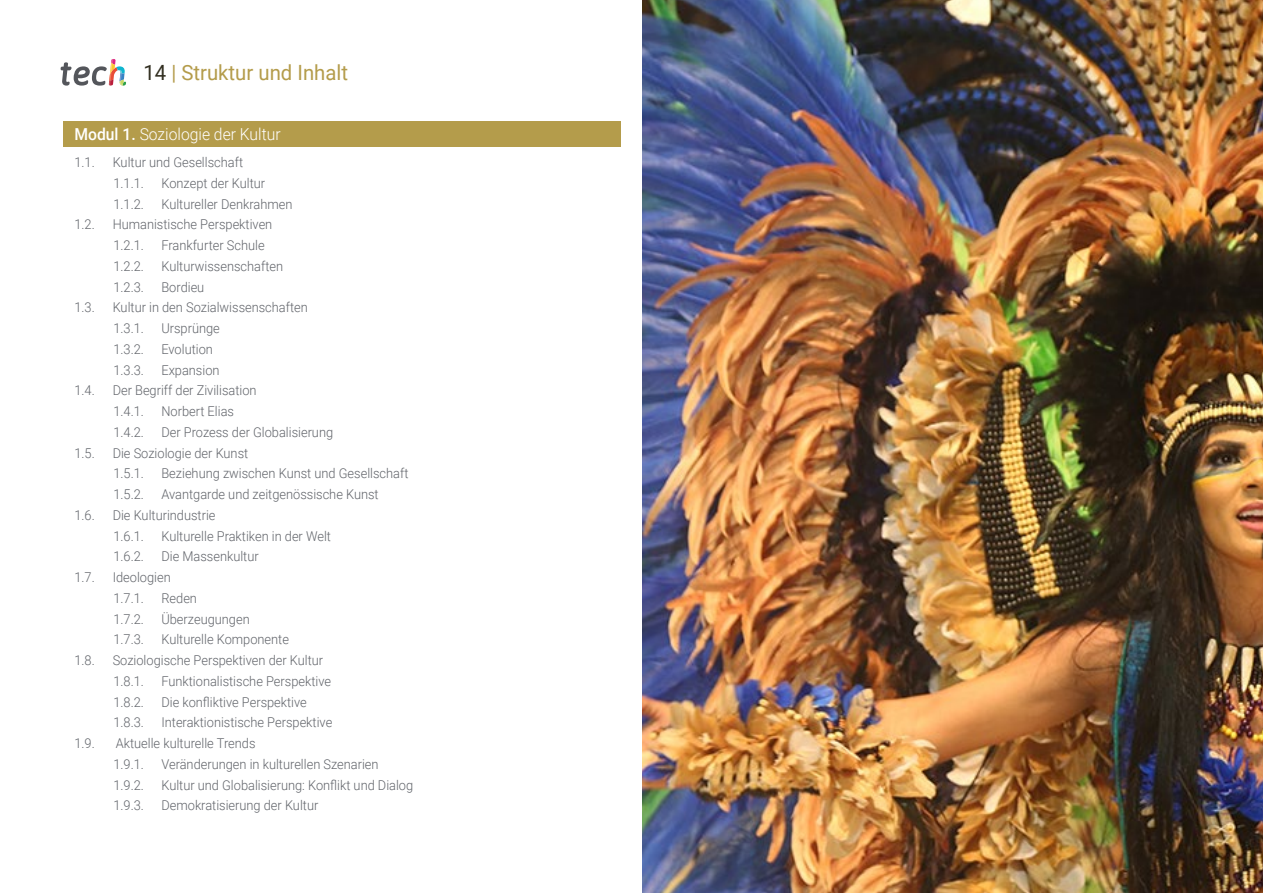
<style>
.page{position:relative;width:1263px;height:893px;background:#fff}
.page>*{position:absolute;margin:0;border:0;box-sizing:border-box;transform-origin:0 0}
.t1{font:21px "Roboto";color:#b49c4b}
.t2{font:300 16.5px "Roboto";color:#fff;scale:.95 1}
.t3{font:300 13.5px/20.7px "Roboto";color:#61646a;scale:.95 1}
.s1{color:#312e20}
.s2{font-weight:500}
</style>
<div class="page">
<img style="left:642px;top:0;width:621px;height:893px">
<svg style="left:61px;top:59px;width:65px;height:27px"></svg>
<div style="left:63px;top:121px;width:558px;height:25px;background:#b49c4b"></div>
<h1 class="t1" style="left:144px;top:57px;width:206px"><span class="s1">14</span> | Struktur und Inhalt</h1>
<p class="t2" style="left:74px;top:123px;width:219px"><span class="s2">Modul 1.</span> Soziologie der Kultur</p>
<p class="t3" style="left:74px;top:151px;width:23px">1.1.</p>
<p class="t3" style="left:113px;top:151px;width:139px">Kultur und Gesellschaft<br>1.1.1.</p>
<p class="t3" style="left:161px;top:172px;width:111px">Konzept der Kultur</p>
<p class="t3" style="left:113px;top:193px;width:34px">1.1.2.</p>
<p class="t3" style="left:161px;top:193px;width:139px">Kultureller Denkrahmen</p>
<p class="t3" style="left:74px;top:214px;width:23px">1.2.</p>
<p class="t3" style="left:113px;top:214px;width:170px">Humanistische Perspektiven<br>1.2.1.</p>
<p class="t3" style="left:161px;top:234px;width:110px">Frankfurter Schule</p>
<p class="t3" style="left:113px;top:255px;width:34px">1.2.2.</p>
<p class="t3" style="left:161px;top:255px;width:130px">Kulturwissenschaften</p>
<p class="t3" style="left:113px;top:276px;width:34px">1.2.3.</p>
<p class="t3" style="left:161px;top:276px;width:47px">Bordieu</p>
<p class="t3" style="left:74px;top:297px;width:23px">1.3.</p>
<p class="t3" style="left:113px;top:297px;width:207px">Kultur in den Sozialwissenschaften<br>1.3.1.</p>
<p class="t3" style="left:161px;top:317px;width:63px">Ursprünge</p>
<p class="t3" style="left:113px;top:338px;width:34px">1.3.2.</p>
<p class="t3" style="left:161px;top:338px;width:56px">Evolution</p>
<p class="t3" style="left:113px;top:359px;width:34px">1.3.3.</p>
<p class="t3" style="left:161px;top:359px;width:63px">Expansion</p>
<p class="t3" style="left:74px;top:380px;width:23px">1.4.</p>
<p class="t3" style="left:113px;top:380px;width:153px">Der Begriff der Zivilisation<br>1.4.1.</p>
<p class="t3" style="left:161px;top:400px;width:78px">Norbert Elias</p>
<p class="t3" style="left:113px;top:421px;width:34px">1.4.2.</p>
<p class="t3" style="left:161px;top:421px;width:182px">Der Prozess der Globalisierung</p>
<p class="t3" style="left:74px;top:442px;width:23px">1.5.</p>
<p class="t3" style="left:113px;top:442px;width:144px">Die Soziologie der Kunst<br>1.5.1.</p>
<p class="t3" style="left:161px;top:463px;width:261px">Beziehung zwischen Kunst und Gesellschaft</p>
<p class="t3" style="left:113px;top:483px;width:34px">1.5.2.</p>
<p class="t3" style="left:161px;top:483px;width:230px">Avantgarde und zeitgenössische Kunst</p>
<p class="t3" style="left:74px;top:504px;width:23px">1.6.</p>
<p class="t3" style="left:113px;top:504px;width:110px">Die Kulturindustrie<br>1.6.1.</p>
<p class="t3" style="left:161px;top:525px;width:180px">Kulturelle Praktiken in der Welt</p>
<p class="t3" style="left:113px;top:546px;width:34px">1.6.2.</p>
<p class="t3" style="left:161px;top:546px;width:104px">Die Massenkultur</p>
<p class="t3" style="left:74px;top:566px;width:23px">1.7.</p>
<p class="t3" style="left:113px;top:566px;width:63px">Ideologien<br>1.7.1.</p>
<p class="t3" style="left:161px;top:587px;width:39px">Reden</p>
<p class="t3" style="left:113px;top:608px;width:34px">1.7.2.</p>
<p class="t3" style="left:161px;top:608px;width:94px">Überzeugungen</p>
<p class="t3" style="left:113px;top:629px;width:34px">1.7.3.</p>
<p class="t3" style="left:161px;top:629px;width:136px">Kulturelle Komponente</p>
<p class="t3" style="left:74px;top:649px;width:23px">1.8.</p>
<p class="t3" style="left:113px;top:649px;width:223px">Soziologische Perspektiven der Kultur<br>1.8.1.</p>
<p class="t3" style="left:161px;top:670px;width:180px">Funktionalistische Perspektive</p>
<p class="t3" style="left:113px;top:691px;width:34px">1.8.2.</p>
<p class="t3" style="left:161px;top:691px;width:155px">Die konfliktive Perspektive</p>
<p class="t3" style="left:113px;top:712px;width:34px">1.8.3.</p>
<p class="t3" style="left:161px;top:712px;width:181px">Interaktionistische Perspektive</p>
<p class="t3" style="left:74px;top:732px;width:23px">1.9.</p>
<p class="t3" style="left:113px;top:732px;width:151px">Aktuelle kulturelle Trends<br>1.9.1.</p>
<p class="t3" style="left:161px;top:753px;width:230px">Veränderungen in kulturellen Szenarien</p>
<p class="t3" style="left:113px;top:774px;width:34px">1.9.2.</p>
<p class="t3" style="left:161px;top:774px;width:267px">Kultur und Globalisierung: Konflikt und Dialog</p>
<p class="t3" style="left:113px;top:795px;width:34px">1.9.3.</p>
<p class="t3" style="left:161px;top:795px;width:167px">Demokratisierung der Kultur</p>
</div>
